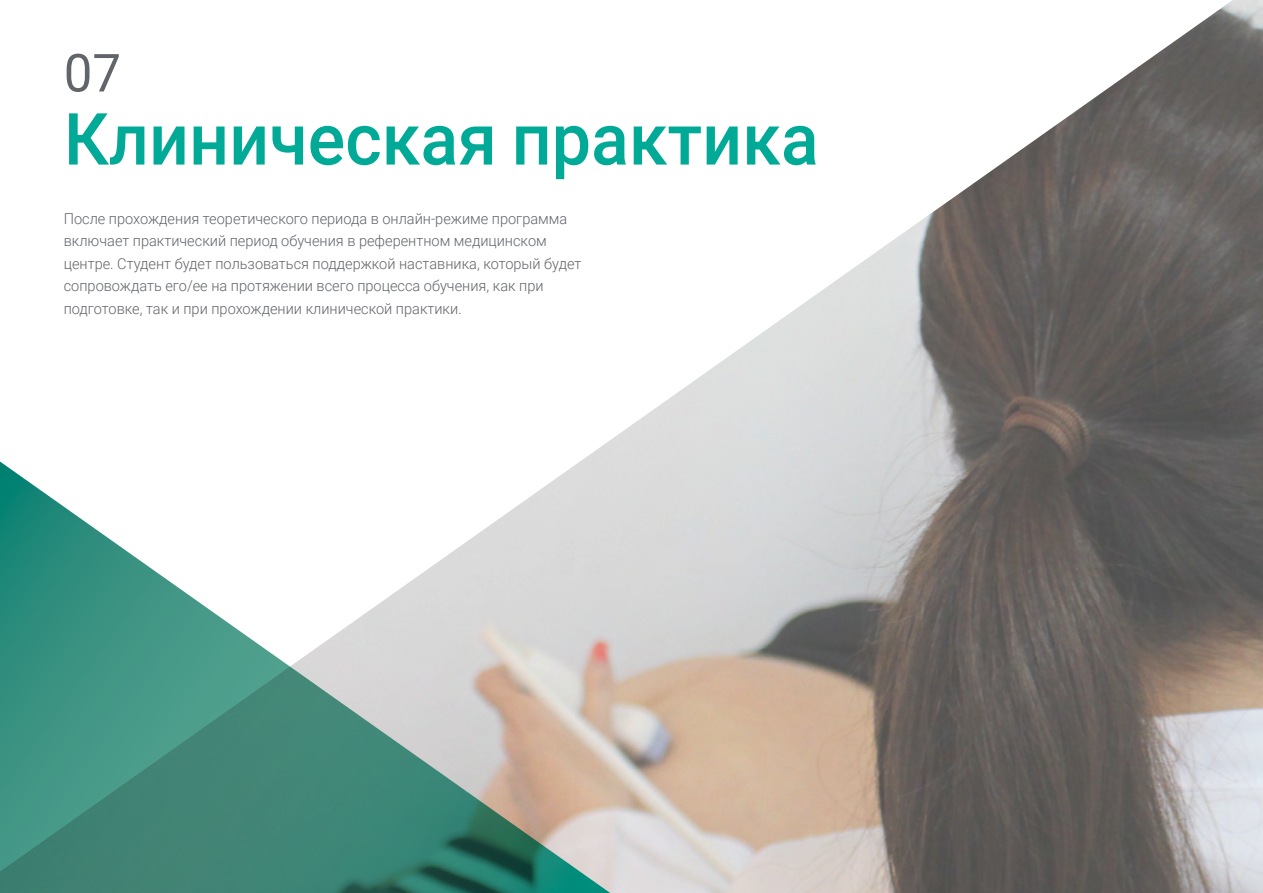
<style>
.page{position:relative;width:1263px;height:893px;background:#fff}
.page>*{position:absolute;margin:0;border:0;box-sizing:border-box;transform-origin:0 0}
.t1{font:500 72px "Roboto";color:#00aa97}
.t2{font:52.5px "Roboto";color:#61646a}
.t3{font:300 15px/22.5px "Roboto";color:#61646a}
</style>
<div class="page">
<img style="left:602px;top:0;width:661px;height:893px">
<svg style="left:0;top:446px;width:640px;height:447px"></svg>
<h2 class="t2" style="left:64px;top:36px;width:59px">07</h2>
<h1 class="t1" style="left:64px;top:89px;width:756px">Клиническая практика</h1>
<p class="t3" style="left:64px;top:207px;width:519px">После прохождения теоретического периода в онлайн-режиме программа включает практический период обучения в референтном медицинском центре. Студент будет пользоваться поддержкой наставника, который будет сопровождать его/ее на протяжении всего процесса обучения, как при подготовке, так и при прохождении клинической практики.</p>
</div>
